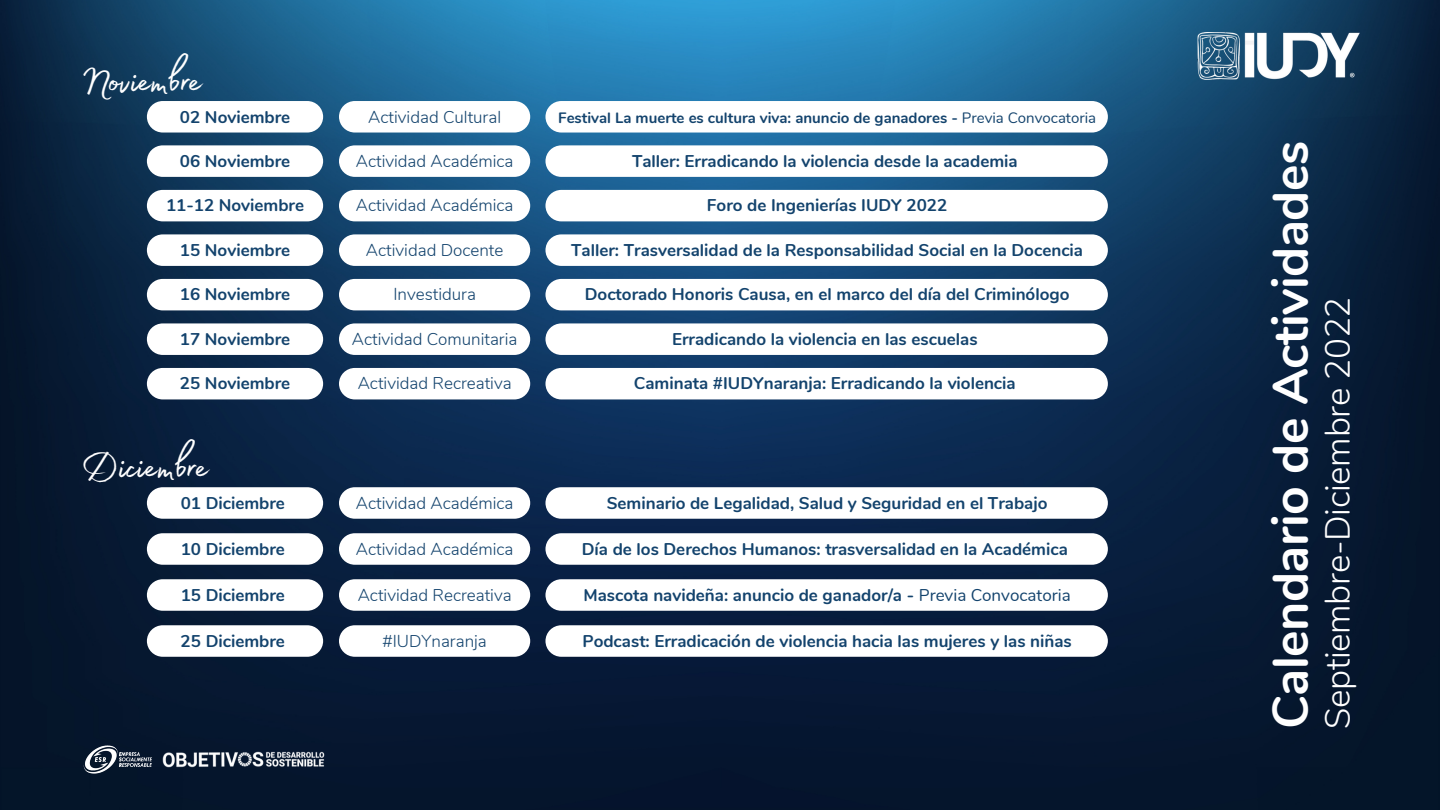
<style>
.page{position:relative;width:1440px;height:810px;background:#fff}
.page>*{position:absolute;margin:0;border:0;box-sizing:border-box;transform-origin:0 0}
.t1{font:700 50px "Nunito";letter-spacing:-.01em;color:#fff}
.t2{font:50px "Madelyn Fill";letter-spacing:-.02em;color:#fff}
.t3{font:300 35px "Nunito";letter-spacing:-.01em;color:#fff}
.t4{font:700 17px "Nunito";color:#13436d}
.t5{font:300 17px "Nunito";color:#13436d}
.t6{font:700 15px "Nunito";color:#13436d}
.s1{font-weight:400}
</style>
<div class="page">
<img style="left:0;top:0;width:1440px;height:810px">
<img style="left:1197px;top:33px;width:162px;height:48px">
<div style="left:147px;top:101px;width:176px;height:32px;background:#fff;border-radius:16px"></div>
<div style="left:339px;top:101px;width:191px;height:32px;background:#fff;border-radius:16px"></div>
<div style="left:545px;top:101px;width:563px;height:32px;background:#fff;border-radius:16px"></div>
<div style="left:147px;top:145px;width:176px;height:32px;background:#fff;border-radius:16px"></div>
<div style="left:339px;top:145px;width:191px;height:32px;background:#fff;border-radius:16px"></div>
<div style="left:545px;top:145px;width:563px;height:32px;background:#fff;border-radius:16px"></div>
<div style="left:147px;top:190px;width:176px;height:31px;background:#fff;border-radius:16px"></div>
<div style="left:339px;top:190px;width:191px;height:31px;background:#fff;border-radius:16px"></div>
<div style="left:545px;top:190px;width:563px;height:31px;background:#fff;border-radius:16px"></div>
<div style="left:147px;top:487px;width:176px;height:32px;background:#fff;border-radius:16px"></div>
<div style="left:339px;top:487px;width:191px;height:32px;background:#fff;border-radius:16px"></div>
<div style="left:545px;top:487px;width:563px;height:32px;background:#fff;border-radius:16px"></div>
<div style="left:147px;top:533px;width:176px;height:32px;background:#fff;border-radius:16px"></div>
<div style="left:339px;top:533px;width:191px;height:32px;background:#fff;border-radius:16px"></div>
<div style="left:545px;top:533px;width:563px;height:32px;background:#fff;border-radius:16px"></div>
<div style="left:147px;top:579px;width:176px;height:32px;background:#fff;border-radius:16px"></div>
<div style="left:339px;top:579px;width:191px;height:32px;background:#fff;border-radius:16px"></div>
<div style="left:545px;top:579px;width:563px;height:32px;background:#fff;border-radius:16px"></div>
<div style="left:147px;top:234px;width:176px;height:32px;background:#fff;border-radius:16px"></div>
<div style="left:339px;top:234px;width:191px;height:32px;background:#fff;border-radius:16px"></div>
<div style="left:545px;top:234px;width:563px;height:32px;background:#fff;border-radius:16px"></div>
<div style="left:147px;top:279px;width:176px;height:31px;background:#fff;border-radius:16px"></div>
<div style="left:339px;top:279px;width:191px;height:31px;background:#fff;border-radius:16px"></div>
<div style="left:545px;top:279px;width:563px;height:31px;background:#fff;border-radius:16px"></div>
<div style="left:147px;top:323px;width:176px;height:32px;background:#fff;border-radius:16px"></div>
<div style="left:339px;top:323px;width:191px;height:32px;background:#fff;border-radius:16px"></div>
<div style="left:545px;top:323px;width:563px;height:32px;background:#fff;border-radius:16px"></div>
<div style="left:147px;top:368px;width:176px;height:31px;background:#fff;border-radius:16px"></div>
<div style="left:339px;top:368px;width:191px;height:31px;background:#fff;border-radius:16px"></div>
<div style="left:545px;top:368px;width:563px;height:31px;background:#fff;border-radius:16px"></div>
<div style="left:147px;top:625px;width:176px;height:32px;background:#fff;border-radius:16px"></div>
<div style="left:339px;top:625px;width:191px;height:32px;background:#fff;border-radius:16px"></div>
<div style="left:545px;top:625px;width:563px;height:32px;background:#fff;border-radius:16px"></div>
<img style="left:81px;top:744px;width:73px;height:31px">
<img style="left:161px;top:748px;width:168px;height:23px">
<h1 class="t2" style="left:81px;top:43px;width:123px">Noviembre</h1>
<p class="t4" style="left:180px;top:105px;width:112px">02 Noviembre</p>
<p class="t5" style="left:368px;top:105px;width:134px">Actividad Cultural</p>
<p class="t6" style="left:558px;top:107px;width:539px">Festival La muerte es cultura viva: anuncio de ganadores - <span class="s1">Previa Convocatoria</span></p>
<p class="t4" style="left:180px;top:150px;width:112px">06 Noviembre</p>
<p class="t5" style="left:356px;top:150px;width:159px">Actividad Académica</p>
<p class="t4" style="left:632px;top:150px;width:387px">Taller: Erradicando la violencia desde la academia</p>
<p class="t4" style="left:166px;top:194px;width:140px">11-12 Noviembre</p>
<p class="t5" style="left:356px;top:194px;width:159px">Actividad Académica</p>
<p class="t4" style="left:707px;top:194px;width:242px">Foro de Ingenierías IUDY 2022</p>
<p class="t4" style="left:180px;top:239px;width:112px">15 Noviembre</p>
<p class="t5" style="left:366px;top:239px;width:139px">Actividad Docente</p>
<p class="t4" style="left:571px;top:239px;width:513px">Taller: Trasversalidad de la Responsabilidad Social en la Docencia</p>
<p class="t4" style="left:180px;top:283px;width:112px">16 Noviembre</p>
<p class="t5" style="left:393px;top:283px;width:84px">Investidura</p>
<p class="t4" style="left:585px;top:283px;width:486px">Doctorado Honoris Causa, en el marco del día del Criminólogo</p>
<p class="t4" style="left:180px;top:328px;width:112px">17 Noviembre</p>
<p class="t5" style="left:352px;top:328px;width:167px">Actividad Comunitaria</p>
<p class="t4" style="left:672px;top:328px;width:307px">Erradicando la violencia en las escuelas</p>
<p class="t4" style="left:180px;top:372px;width:112px">25 Noviembre</p>
<p class="t5" style="left:358px;top:372px;width:155px">Actividad Recreativa</p>
<p class="t4" style="left:634px;top:372px;width:383px">Caminata #IUDYnaranja: Erradicando la violencia</p>
<h1 class="t2" style="left:81px;top:429px;width:129px">Diciembre</h1>
<p class="t4" style="left:181px;top:492px;width:106px">01 Diciembre</p>
<p class="t5" style="left:356px;top:492px;width:159px">Actividad Académica</p>
<p class="t4" style="left:607px;top:492px;width:442px">Seminario de Legalidad, Salud y Seguridad en el Trabajo</p>
<p class="t4" style="left:181px;top:538px;width:106px">10 Diciembre</p>
<p class="t5" style="left:356px;top:538px;width:159px">Actividad Académica</p>
<p class="t4" style="left:582px;top:538px;width:488px">Día de los Derechos Humanos: trasversalidad en la Académica</p>
<p class="t4" style="left:181px;top:584px;width:106px">15 Diciembre</p>
<p class="t5" style="left:358px;top:584px;width:155px">Actividad Recreativa</p>
<p class="t4" style="left:584px;top:584px;width:489px">Mascota navideña: anuncio de ganador/a - <span class="s1">Previa Convocatoria</span></p>
<p class="t4" style="left:181px;top:630px;width:106px">25 Diciembre</p>
<p class="t5" style="left:382px;top:630px;width:106px">#IUDYnaranja</p>
<p class="t4" style="left:582px;top:630px;width:491px">Podcast: Erradicación de violencia hacia las mujeres y las niñas</p>
<h1 class="t1" style="left:1257px;top:729px;width:590px;rotate:-90deg">Calendario de Actividades</h1>
<h2 class="t3" style="left:1314px;top:729px;width:434px;rotate:-90deg">Septiembre-Diciembre 2022</h2>
</div>
